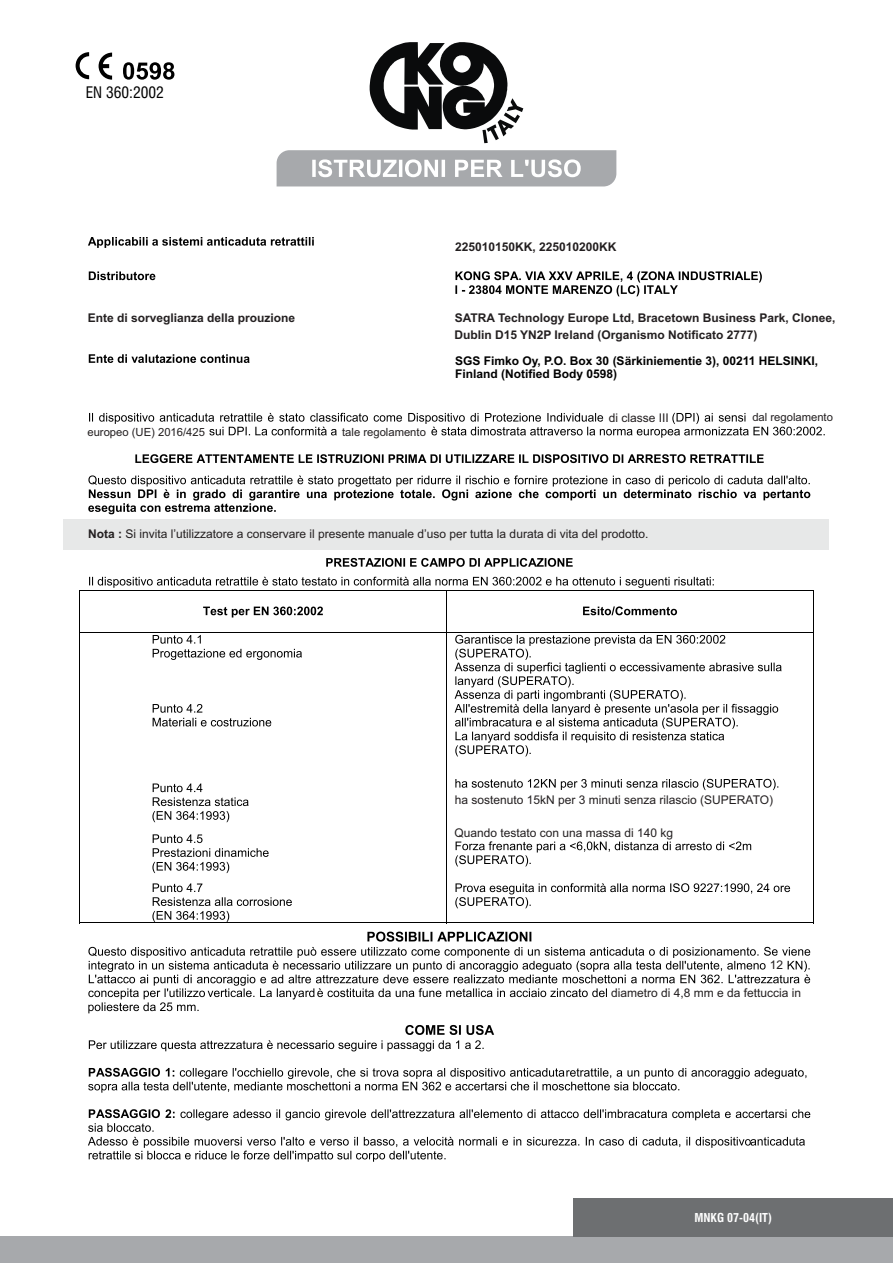
<style>
.page{position:relative;width:893px;height:1263px;background:#fff}
.page>*{position:absolute;margin:0;border:0;box-sizing:border-box;transform-origin:0 0}
.t1{font:condensed 15.45px "Swiss 721 BT";color:#000}
.t2{font:12px "Arial";color:#231f20}
.t3{font:700 12px/16.8px "Arial";color:#231f20}
.t4{font:700 12px/13.4px "Arial";color:#000}
.t5{font:700 condensed 12px "Swiss 721 BT";color:#fff}
.t6{font:11.25px "Arial";color:#231f20}
.s1{font-weight:700}
</style>
<div class="page">
<div style="left:64px;top:519px;width:765px;height:31px;background:#e7e8e8"></div>
<svg style="left:277px;top:150px;width:339px;height:36px;background:#b6b8ba"></svg>
<svg style="left:88px;top:237px;width:226px;height:11px"></svg>
<svg style="left:89px;top:271px;width:66px;height:9px"></svg>
<svg style="left:455px;top:271px;width:307px;height:25px"></svg>
<svg style="left:89px;top:354px;width:161px;height:9px"></svg>
<svg style="left:135px;top:454px;width:629px;height:9px"></svg>
<svg style="left:88px;top:475px;width:722px;height:39px"></svg>
<svg style="left:326px;top:558px;width:247px;height:9px"></svg>
<svg style="left:89px;top:577px;width:625px;height:11px"></svg>
<svg style="left:203px;top:606px;width:120px;height:11px"></svg>
<svg style="left:583px;top:606px;width:94px;height:9px"></svg>
<hr style="left:79px;top:590px;width:734px;height:1px;background:#000">
<hr style="left:79px;top:590px;width:1px;height:42px;background:#000">
<hr style="left:446px;top:590px;width:1px;height:42px;background:#000">
<hr style="left:813px;top:590px;width:1px;height:42px;background:#000">
<svg style="left:153px;top:635px;width:149px;height:25px"></svg>
<hr style="left:79px;top:632px;width:734px;height:1px;background:#000">
<hr style="left:446px;top:632px;width:1px;height:69px;background:#000">
<hr style="left:813px;top:632px;width:1px;height:69px;background:#000">
<svg style="left:153px;top:704px;width:118px;height:22px"></svg>
<svg style="left:455px;top:635px;width:327px;height:121px"></svg>
<hr style="left:446px;top:701px;width:1px;height:56px;background:#000">
<hr style="left:813px;top:701px;width:1px;height:56px;background:#000">
<hr style="left:446px;top:757px;width:1px;height:41px;background:#000">
<hr style="left:813px;top:757px;width:1px;height:41px;background:#000">
<svg style="left:152px;top:783px;width:97px;height:39px"></svg>
<svg style="left:455px;top:779px;width:323px;height:11px"></svg>
<hr style="left:446px;top:798px;width:1px;height:41px;background:#000">
<hr style="left:813px;top:798px;width:1px;height:41px;background:#000">
<svg style="left:152px;top:834px;width:117px;height:39px"></svg>
<svg style="left:455px;top:841px;width:296px;height:25px"></svg>
<hr style="left:446px;top:839px;width:1px;height:42px;background:#000">
<hr style="left:813px;top:839px;width:1px;height:42px;background:#000">
<svg style="left:152px;top:883px;width:140px;height:39px"></svg>
<svg style="left:455px;top:883px;width:335px;height:25px"></svg>
<hr style="left:79px;top:632px;width:1px;height:69px;background:#000">
<hr style="left:79px;top:701px;width:1px;height:56px;background:#000">
<hr style="left:79px;top:757px;width:1px;height:41px;background:#000">
<hr style="left:79px;top:798px;width:1px;height:41px;background:#000">
<hr style="left:79px;top:839px;width:1px;height:42px;background:#000">
<hr style="left:79px;top:881px;width:1px;height:42px;background:#000">
<hr style="left:79px;top:922px;width:367px;height:1px;background:#000">
<hr style="left:446px;top:881px;width:1px;height:42px;background:#000">
<hr style="left:447px;top:922px;width:366px;height:1px;background:#000">
<hr style="left:813px;top:881px;width:1px;height:42px;background:#000">
<svg style="left:367px;top:931px;width:164px;height:10px"></svg>
<svg style="left:88px;top:947px;width:722px;height:66px"></svg>
<svg style="left:89px;top:1025px;width:405px;height:26px"></svg>
<svg style="left:88px;top:1068px;width:718px;height:25px"></svg>
<svg style="left:88px;top:1109px;width:722px;height:53px"></svg>
<svg style="left:89px;top:413px;width:736px;height:25px"></svg>
<div style="left:1px;top:1236px;width:892px;height:27px;background:#a7a9ac"></div>
<div style="left:574px;top:1198px;width:319px;height:38px;background:#6d6f71"></div>
<svg style="left:370px;top:42px;width:153px;height:101px"></svg>
<svg style="left:76px;top:52px;width:98px;height:28px"></svg>
<p class="t1" style="left:86px;top:86px;width:80px">EN 360:2002</p>
<p class="t3" style="left:88px;top:310px;width:209px">Ente di sorveglianza della prouzione</p>
<p class="t6" style="left:87px;top:427px;width:119px">europeo (UE) 2016/425</p>
<p class="t6" style="left:342px;top:427px;width:85px">tale regolamento</p>
<p class="t3" style="left:455px;top:239px;width:163px">225010150KK, 225010200KK</p>
<p class="t3" style="left:454px;top:310px;width:382px">SATRA Technology Europe Ltd, Bracetown Business Park, Clonee,<br>Dublin D15 YN2P Ireland (Organismo Notificato 2777)</p>
<p class="t4" style="left:455px;top:355px;width:365px">SGS Fimko Oy, P.O. Box 30 (Särkiniementie 3), 00211 HELSINKI,<br>Finland (Notified Body 0598)</p>
<p class="t2" style="left:609px;top:413px;width:62px">di classe III</p>
<p class="t6" style="left:752px;top:413px;width:82px">dal regolamento</p>
<p class="t2" style="left:88px;top:529px;width:562px"><span class="s1">Nota :</span> Si invita l’utilizzatore a conservare il presente manuale d’uso per tutta la durata di vita del prodotto.</p>
<p class="t2" style="left:455px;top:795px;width:320px">ha sostenuto 15kN per 3 minuti senza rilascio (SUPERATO)</p>
<p class="t2" style="left:454px;top:828px;width:220px">Quando testato con una massa di 140 kg</p>
<p class="t2" style="left:770px;top:961px;width:15px">12</p>
<p class="t2" style="left:611px;top:988px;width:192px">diametro di 4,8 mm e da fettuccia in</p>
<p class="t5" style="left:694px;top:1212px;width:79px">MNKG 07-04(IT)</p>
</div>
